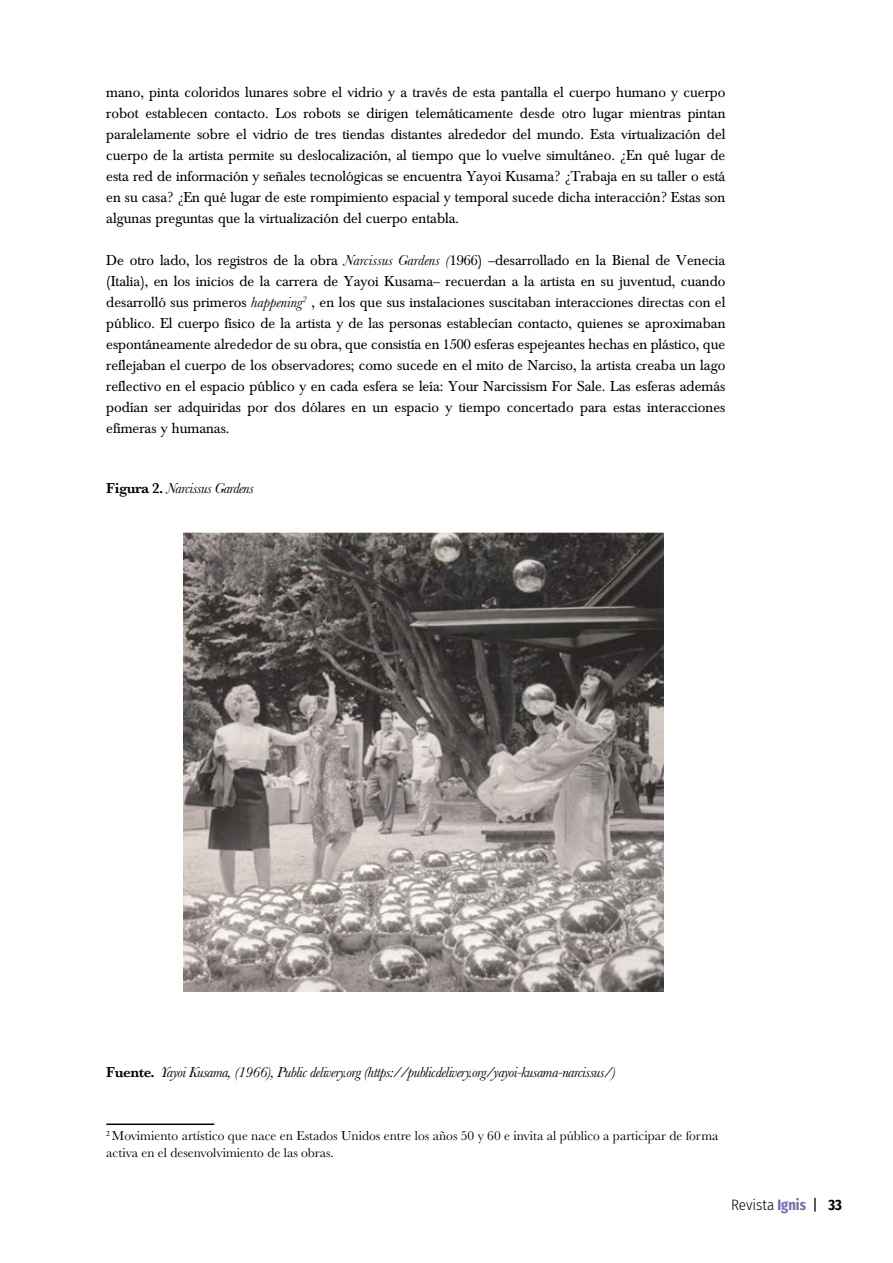
<style>
.page{position:relative;width:893px;height:1263px;background:#fff}
.page>*{position:absolute;margin:0;border:0;box-sizing:border-box;transform-origin:0 0}
.t1{font:15px/21px "Baskerville";color:#000;text-align:justify}
.t2{font:italic 15px "Baskerville";letter-spacing:-.03em;color:#000}
.t3{font:300 15px "Fira Sans Condensed";color:#000}
.t4{font:13.5px/16.2px "Baskerville";color:#000}
.s1{font-style:italic}
.s2{font-weight:600;font-style:normal}
.s3{font-weight:700;color:#7c6bae}
.s4{font-weight:400}
.s5{font-weight:700}
</style>
<div class="page">
<hr style="left:106px;top:1123px;width:108px;height:2px;background:#000">
<img style="left:183px;top:532px;width:481px;height:459px">
<p class="t1" style="left:106px;top:82px;width:621px">mano, pinta coloridos lunares sobre el vidrio y a través de esta pantalla el cuerpo humano y cuerpo robot establecen contacto. Los robots se dirigen telemáticamente desde otro lugar mientras pintan paralelamente sobre el vidrio de tres tiendas distantes alrededor del mundo. Esta virtualización del cuerpo de la artista permite su deslocalización, al tiempo que lo vuelve simultáneo. ¿En qué lugar de esta red de información y señales tecnológicas se encuentra Yayoi Kusama? ¿Trabaja en su taller o está en su casa? ¿En qué lugar de este rompimiento espacial y temporal sucede dicha interacción? Estas son algunas preguntas que la virtualización del cuerpo entabla.</p>
<p class="t1" style="left:106px;top:250px;width:621px">De otro lado, los registros de la obra <span class="s1">Narcissus Gardens (</span>1966) –desarrollado en la Bienal de Venecia (Italia), en los inicios de la carrera de Yayoi Kusama– recuerdan a la artista en su juventud, cuando desarrolló sus primeros <span class="s1">happening</span><sup>2</sup> , en los que sus instalaciones suscitaban interacciones directas con el público. El cuerpo físico de la artista y de las personas establecían contacto, quienes se aproximaban espontáneamente alrededor de su obra, que consistía en 1500 esferas espejeantes hechas en plástico, que reflejaban el cuerpo de los observadores; como sucede en el mito de Narciso, la artista creaba un lago reflectivo en el espacio público y en cada esfera se leía: Your Narcissism For Sale. Las esferas además podían ser adquiridas por dos dólares en un espacio y tiempo concertado para estas interacciones efímeras y humanas.</p>
<p class="t2" style="left:106px;top:478px;width:149px"><span class="s2">Figura 2.</span> Narcissus Gardens</p>
<p class="t2" style="left:106px;top:1062px;width:511px"><span class="s2">Fuente.</span> Yayoi Kusama, (1966), Public delivery.org (https://publicdelivery.org/yayoi-kusama-narcissus/)</p>
<p class="t4" style="left:106px;top:1128px;width:614px"><sup>2</sup> Movimiento artístico que nace en Estados Unidos entre los años 50 y 60 e invita al público a participar de forma activa en el desenvolvimiento de las obras.</p>
<p class="t3" style="left:731px;top:1194px;width:112px">Revista <span class="s3">Ignis</span> <span class="s4">|</span> <span class="s5">33</span></p>
</div>
